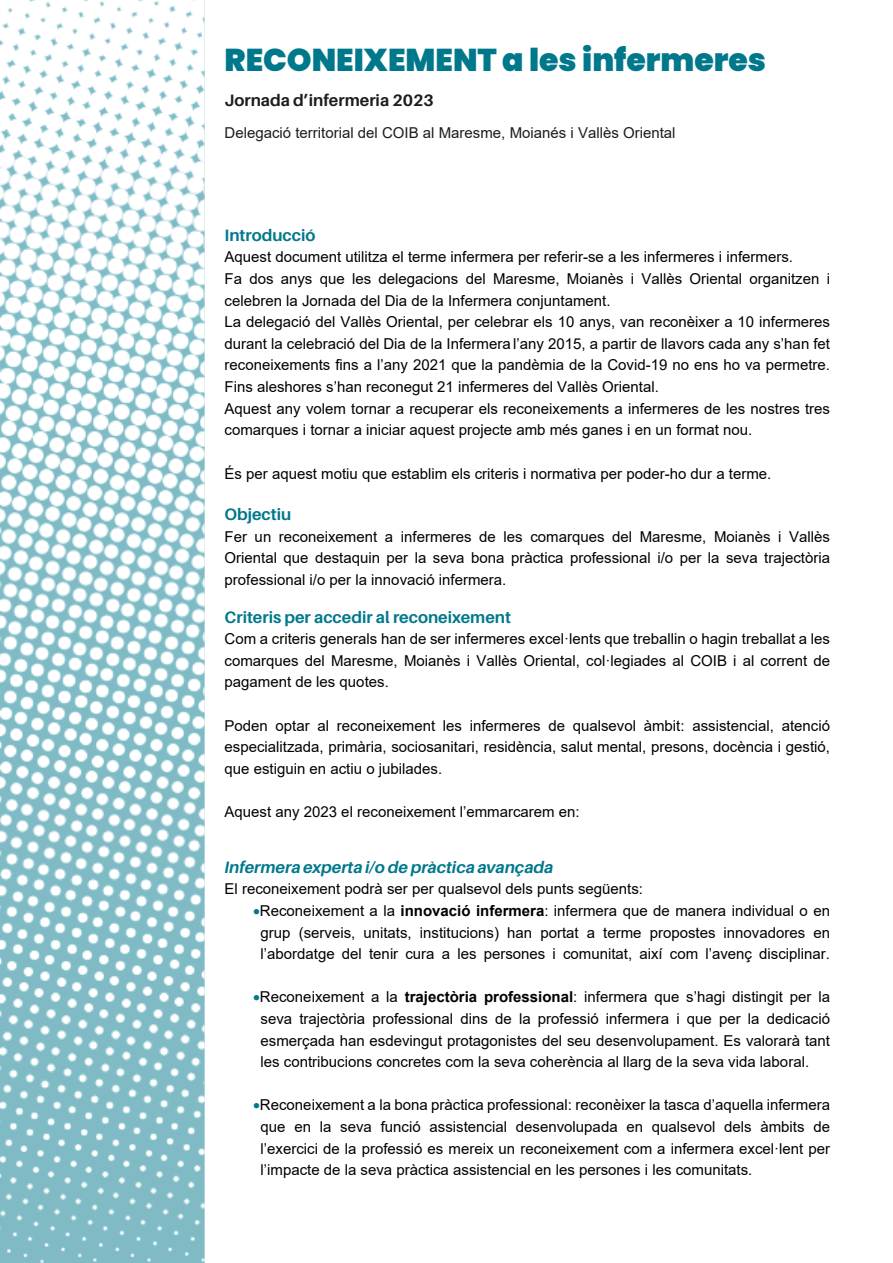
<style>
.page{position:relative;width:893px;height:1263px;background:#fff}
.page>*{position:absolute;margin:0;border:0;box-sizing:border-box;transform-origin:0 0}
.t1{font:900 31.5px "Poppins";color:#00788b}
.t2{font:700 16.5px "Aileron";color:#00788b}
.t3{font:italic 700 16.5px "Aileron";color:#00788b}
.t4{font:700 16.5px "Aileron";color:#1d1d1b}
.t5{font:15px/21.6px "Arial";color:#000;text-align:justify}
.t6{font:15px "Arial";color:#1d1d1b}
.s1{color:#00788b}
.s2{font-weight:700}
</style>
<div class="page">
<img style="left:0;top:0;width:205px;height:1263px">
<h1 class="t1" style="left:225px;top:42px;width:543px">RECONEIXEMENT a les infermeres</h1>
<p class="t4" style="left:225px;top:91px;width:211px">Jornada d’infermeria 2023</p>
<p class="t6" style="left:225px;top:123px;width:452px">Delegació territorial del COIB al Maresme, Moianés i Vallès Oriental</p>
<p class="t2" style="left:225px;top:226px;width:92px">Introducció</p>
<p class="t5" style="left:225px;top:246px;width:607px;text-align:left">Aquest document utilitza el terme infermera per referir-se a les infermeres i infermers.<br>Fa dos anys que les delegacions del Maresme, Moianès i Vallès Oriental organitzen i celebren la Jornada del Dia de la Infermera conjuntament.<br>La delegació del Vallès Oriental, per celebrar els 10 anys, van reconèixer a 10 infermeres durant la celebració del Dia de la Infermera l’any 2015, a partir de llavors cada any s’han fet reconeixements fins a l’any 2021 que la pandèmia de la Covid-19 no ens ho va permetre.<br>Fins aleshores s’han reconegut 21 infermeres del Vallès Oriental.<br>Aquest any volem tornar a recuperar els reconeixements a infermeres de les nostres tres comarques i tornar a iniciar aquest projecte amb més ganes i en un format nou.</p>
<p class="t5" style="left:225px;top:462px;width:548px">És per aquest motiu que establim els criteris i normativa per poder-ho dur a terme.</p>
<p class="t2" style="left:225px;top:505px;width:68px">Objectiu</p>
<p class="t5" style="left:225px;top:525px;width:607px">Fer un reconeixement a infermeres de les comarques del Maresme, Moianès i Vallès Oriental que destaquin per la seva bona pràctica professional i/o per la seva trajectòria professional i/o per la innovació infermera.</p>
<p class="t2" style="left:225px;top:607px;width:288px">Criteris per accedir al reconeixement</p>
<p class="t5" style="left:225px;top:628px;width:607px">Com a criteris generals han de ser infermeres excel·lents que treballin o hagin treballat a les comarques del Maresme, Moianès i Vallès Oriental, col·legiades al COIB i al corrent de pagament de les quotes.</p>
<p class="t5" style="left:225px;top:714px;width:607px">Poden optar al reconeixement les infermeres de qualsevol àmbit: assistencial, atenció especialitzada, primària, sociosanitari, residència, salut mental, presons, docència i gestió, que estiguin en actiu o jubilades.</p>
<p class="t5" style="left:225px;top:801px;width:357px">Aquest any 2023 el reconeixement l’emmarcarem en:</p>
<p class="t3" style="left:225px;top:858px;width:330px">Infermera experta i/o de pràctica avançada</p>
<p class="t5" style="left:225px;top:878px;width:420px">El reconeixement podrà ser per qualsevol dels punts següents:</p>
<p class="t5" style="left:253px;top:900px;width:579px;text-align:center"><span class="s1">•</span>Reconeixement a la <span class="s2">innovació infermera</span>: infermera que de manera individual o en grup (serveis, unitats, institucions) han portat a terme propostes innovadores en l’abordatge del tenir cura a les persones i comunitat, així com l’avenç disciplinar.</p>
<p class="t5" style="left:261px;top:986px;width:571px;text-indent:-8px"><span class="s1">•</span>Reconeixement a la <span class="s2">trajectòria professional</span>: infermera que s’hagi distingit per la seva trajectòria professional dins de la professió infermera i que per la dedicació esmerçada han esdevingut protagonistes del seu desenvolupament. Es valorarà tant les contribucions concretes com la seva coherència al llarg de la seva vida laboral.</p>
<p class="t5" style="left:261px;top:1094px;width:571px;text-indent:-8px"><span class="s1">•</span>Reconeixement a la bona pràctica professional: reconèixer la tasca d’aquella infermera que en la seva funció assistencial desenvolupada en qualsevol dels àmbits de l’exercici de la professió es mereix un reconeixement com a infermera excel·lent per l’impacte de la seva pràctica assistencial en les persones i les comunitats.</p>
</div>
